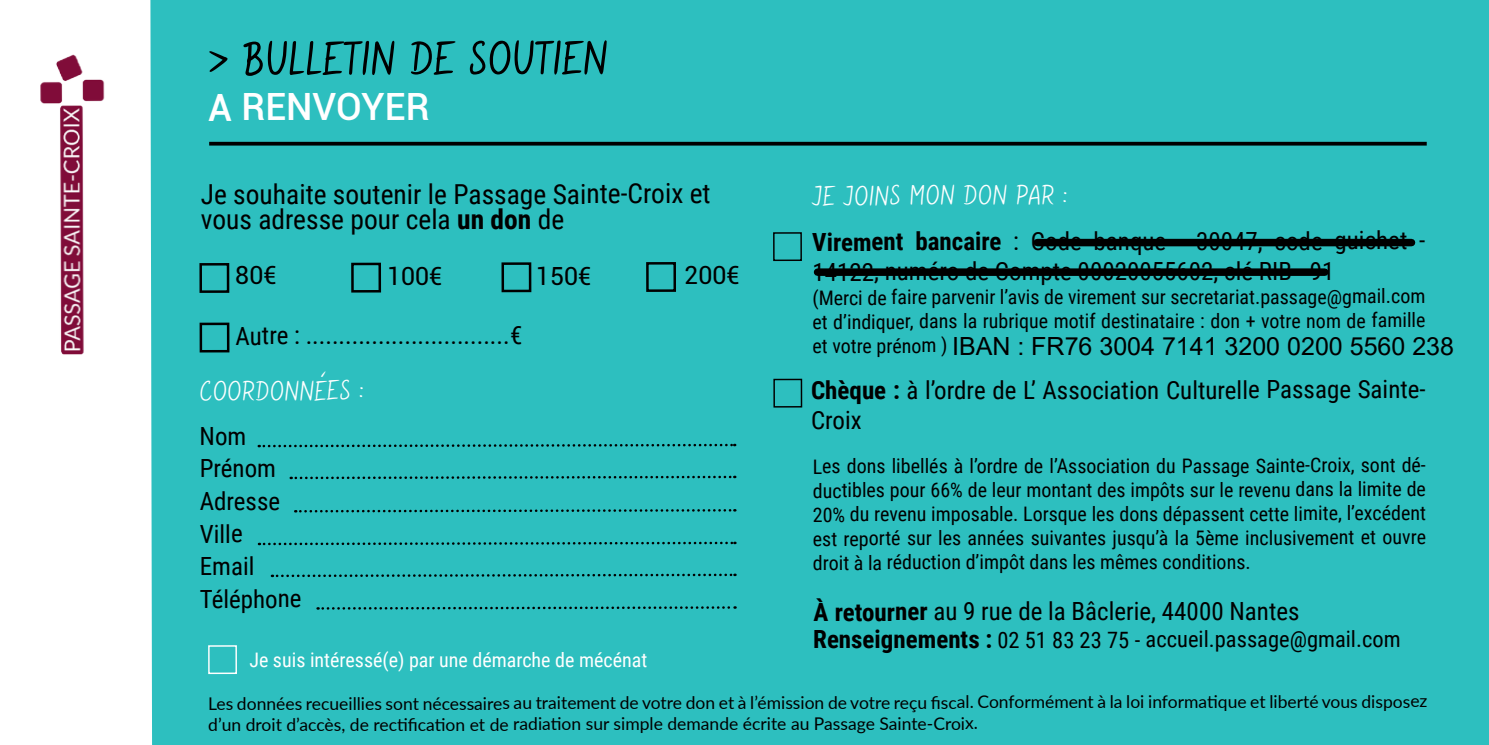
<style>
.page{position:relative;width:1489px;height:745px;background:#fff}
.page>*{position:absolute;margin:0;border:0;box-sizing:border-box;transform-origin:0 0}
.t1{font:50px "Gunny Manual";letter-spacing:-.005em;color:#000}
.t2{font:500 37.5px "Roboto";letter-spacing:-.005em;color:#fff}
.t3{font:300 30px "Gunny Manual";letter-spacing:-.005em;color:#fff}
.t4{font:27.5px/25.2px "Roboto Condensed";letter-spacing:-.005em;color:#000}
.t5{font:25px/32.5px "Roboto Condensed";letter-spacing:-.005em;color:#000}
.t6{font:25px "Arial";color:#000}
.t7{font:25px "Roboto";letter-spacing:-.005em;color:#000}
.t8{font:22.5px "Roboto Condensed";letter-spacing:-.005em;color:#000}
.t9{font:20px/24px "Roboto Condensed";letter-spacing:-.005em;color:#000;text-align:justify}
.t10{font:20px "Roboto Condensed";color:#fff}
.t11{font:17.5px/21.5px "Lato";letter-spacing:-.005em;color:#000}
.s1{font-weight:700}
.s2{font-weight:700;font-size:25px}
</style>
<div class="page">
<div style="left:150px;top:0;width:1338px;height:744px;background:#2dbfbf"></div>
<img style="left:40px;top:54px;width:65px;height:301px">
<div style="left:199px;top:263px;width:30px;height:30px;border:2px solid #000"></div>
<div style="left:351px;top:262px;width:30px;height:30px;border:2px solid #000"></div>
<div style="left:501px;top:262px;width:30px;height:30px;border:2px solid #000"></div>
<div style="left:646px;top:262px;width:30px;height:30px;border:2px solid #000"></div>
<div style="left:199px;top:322px;width:30px;height:30px;border:2px solid #000"></div>
<div style="left:773px;top:232px;width:28px;height:29px;border:1px solid #000"></div>
<div style="left:773px;top:378px;width:29px;height:29px;border:1px solid #000"></div>
<svg style="left:259px;top:442px;width:476px;height:6px;background:#25a0a0"></svg>
<svg style="left:291px;top:474px;width:444px;height:6px;background:#25a0a0"></svg>
<svg style="left:295px;top:507px;width:440px;height:6px;background:#25a0a0"></svg>
<svg style="left:259px;top:540px;width:476px;height:6px;background:#25a0a0"></svg>
<svg style="left:272px;top:572px;width:463px;height:6px;background:#25a0a0"></svg>
<svg style="left:317px;top:604px;width:418px;height:6px;background:#25a0a0"></svg>
<div style="left:208px;top:644px;width:29px;height:29px;border:1px solid #fff"></div>
<hr style="left:209px;top:142px;width:1217px;height:3px;background:#000">
<div style="left:1037px;top:239px;width:374px;height:7px;background:#000"></div>
<div style="left:817px;top:268px;width:507px;height:8px;background:#000"></div>
<h1 class="t1" style="left:208px;top:24px;width:401px">&gt; BULLETIN DE SOUTIEN</h1>
<h2 class="t2" style="left:208px;top:80px;width:223px">A RENVOYER</h2>
<h3 class="t4" style="left:201px;top:180px;width:511px">Je souhaite soutenir le Passage Sainte-Croix et vous adresse pour cela <span class="s1">un don</span> de</h3>
<p class="t7" style="left:235px;top:257px;width:43px">80€</p>
<p class="t7" style="left:387px;top:259px;width:57px">100€</p>
<p class="t7" style="left:536px;top:258px;width:57px">150€</p>
<p class="t7" style="left:684px;top:258px;width:57px">200€</p>
<p class="t5" style="left:235px;top:318px;width:288px">Autre : ...............................€</p>
<h3 class="t3" style="left:199px;top:370px;width:166px">COORDONNÉES :</h3>
<p class="t5" style="left:199px;top:418px;width:104px">Nom<br>Prénom<br>Adresse<br>Ville<br>Email<br>Téléphone</p>
<p class="t10" style="left:249px;top:645px;width:399px">Je suis intéressé(e) par une démarche de mécénat</p>
<h3 class="t3" style="left:812px;top:175px;width:257px">JE JOINS MON DON PAR :</h3>
<p class="t5" style="left:812px;top:224px;width:614px;line-height:30.2px"><span class="s1">Virement bancaire</span> : Code banque - 30047, code guichet -<br>14122, numéro de Compte 00020055602, clé RIB - 91</p>
<p class="t9" style="left:812px;top:284px;width:614px">(Merci de faire parvenir l’avis de virement sur secretariat.passage@gmail.com et d’indiquer, dans la rubrique motif destinataire : don + votre nom de famille et votre prénom )</p>
<p class="t5" style="left:811px;top:373px;width:616px;line-height:30.8px"><span class="s1">Chèque :</span> à l’ordre de L’ Association Culturelle Passage Sainte-<br>Croix</p>
<p class="t6" style="left:952px;top:329px;width:503px">IBAN : FR76 3004 7141 3200 0200 5560 238</p>
<p class="t9" style="left:812px;top:452px;width:614px">Les dons libellés à l’ordre de l’Association du Passage Sainte-Croix, sont dé&shy;ductibles pour 66% de leur montant des impôts sur le revenu dans la limite de 20% du revenu imposable. Lorsque les dons dépassent cette limite, l’excédent est reporté sur les années suivantes jusqu’à la 5ème inclusivement et ouvre droit à la réduction d’impôt dans les mêmes conditions.</p>
<p class="t5" style="left:813px;top:593px;width:487px"><span class="s1">à retourner</span> au 9 rue de la Bâclerie, 44000 Nantes</p>
<p class="t8" style="left:813px;top:623px;width:589px"><span class="s2">Renseignements :</span> 02 51 83 23 75 - accueil.passage@gmail.com</p>
<p class="t11" style="left:208px;top:690px;width:1220px">Les données recueillies sont nécessaires au traitement de votre don et à l’émission de votre reçu fiscal. Conformément à la loi informatique et liberté vous disposez d’un droit d’accès, de rectification et de radiation sur simple demande écrite au Passage Sainte-Croix.</p>
</div>
